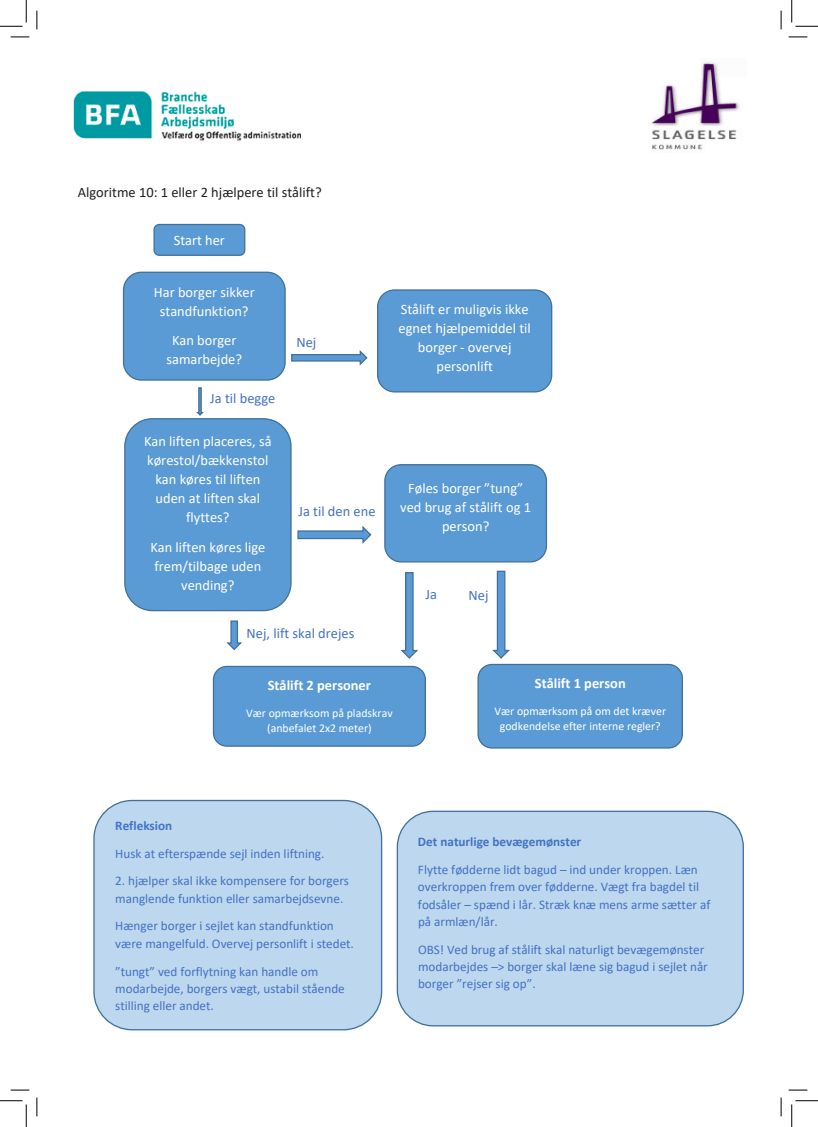
<style>
.page{position:relative;width:818px;height:1127px;background:#fff}
.page>*{position:absolute;margin:0;border:0;box-sizing:border-box;transform-origin:0 0}
.t1{font:14.38px/19px "Calibri";color:#fff;text-align:center}
.t2{font:14.38px "Calibri";color:#4472c4}
.t3{font:14.38px "Calibri";color:#231f20}
.t4{font:700 14.38px "Calibri";color:#fff}
.t5{font:13.12px/17.2px "Calibri";color:#4472c4}
.t6{font:11.88px/15.5px "Calibri";color:#fff;text-align:center}
.s1{font-weight:700}
</style>
<div class="page">
<img style="left:651px;top:62px;width:89px;height:88px">
<img style="left:73px;top:91px;width:228px;height:50px">
<div style="left:153px;top:224px;width:92px;height:32px;background:#5b9bd5;border:1px solid #41719c;border-radius:5px"></div>
<div style="left:124px;top:418px;width:168px;height:193px;background:#5b9bd5;border:1px solid #41719c;border-radius:28px"></div>
<div style="left:123px;top:271px;width:163px;height:109px;background:#5b9bd5;border:1px solid #41719c;border-radius:18px"></div>
<div style="left:93px;top:799px;width:289px;height:231px;background:#bdd7ee;border:1px solid #41719c;border-radius:38px"></div>
<div style="left:397px;top:810px;width:347px;height:216px;background:#bdd7ee;border:1px solid #41719c;border-radius:36px"></div>
<svg style="left:196px;top:387px;width:8px;height:29px"></svg>
<svg style="left:297px;top:526px;width:75px;height:18px"></svg>
<svg style="left:291px;top:350px;width:77px;height:16px"></svg>
<img style="left:290px;top:501px;width:2px;height:23px">
<svg style="left:226px;top:620px;width:16px;height:31px"></svg>
<div style="left:477px;top:663px;width:206px;height:85px;background:#5b9bd5;border:1px solid #41719c;border-radius:14px"></div>
<div style="left:377px;top:289px;width:175px;height:103px;background:#5b9bd5;border:1px solid #41719c;border-radius:17px"></div>
<svg style="left:400px;top:572px;width:18px;height:87px"></svg>
<div style="left:213px;top:665px;width:213px;height:81px;background:#5b9bd5;border:1px solid #41719c;border-radius:13px"></div>
<div style="left:384px;top:464px;width:163px;height:98px;background:#5b9bd5;border:1px solid #41719c;border-radius:16px"></div>
<img style="left:416px;top:584px;width:2px;height:23px">
<svg style="left:492px;top:570px;width:18px;height:89px"></svg>
<svg style="left:11px;top:36px;width:18px;height:2px"></svg>
<svg style="left:788px;top:36px;width:19px;height:2px"></svg>
<svg style="left:11px;top:1089px;width:18px;height:1px"></svg>
<svg style="left:788px;top:1089px;width:19px;height:1px"></svg>
<svg style="left:36px;top:11px;width:2px;height:18px"></svg>
<svg style="left:36px;top:1097px;width:2px;height:18px"></svg>
<svg style="left:780px;top:11px;width:2px;height:18px"></svg>
<svg style="left:780px;top:1097px;width:2px;height:18px"></svg>
<svg style="left:0;top:0;width:27px;height:27px"></svg>
<svg style="left:0;top:1100px;width:27px;height:26px"></svg>
<svg style="left:791px;top:0;width:27px;height:27px"></svg>
<svg style="left:791px;top:1100px;width:27px;height:26px"></svg>
<p class="t3" style="left:78px;top:182px;width:245px">Algoritme 10: 1 eller 2 hjælpere til stålift?</p>
<p class="t1" style="left:174px;top:230px;width:53px">Start her</p>
<p class="t1" style="left:154px;top:282px;width:102px">Har borger sikker standfunktion?</p>
<p class="t1" style="left:166px;top:330px;width:77px">Kan borger samarbejde?</p>
<p class="t2" style="left:210px;top:388px;width:66px">Ja til begge</p>
<p class="t1" style="left:144px;top:431px;width:129px">Kan liften placeres, så kørestol/bækkenstol kan køres til liften uden at liften skal flyttes?</p>
<p class="t1" style="left:150px;top:537px;width:117px">Kan liften køres lige frem/tilbage uden vending?</p>
<p class="t2" style="left:296px;top:332px;width:21px">Nej</p>
<p class="t2" style="left:298px;top:500px;width:79px">Ja til den ene</p>
<p class="t2" style="left:247px;top:623px;width:109px">Nej, lift skal drejes</p>
<p class="t1" style="left:398px;top:299px;width:134px">Stålift er muligvis ikke egnet hjælpemiddel til borger - overvej personlift</p>
<p class="t1" style="left:400px;top:478px;width:132px">Føles borger ”tung” ved brug af stålift og 1 person?</p>
<p class="t1" style="left:418px;top:479px;width:13px">Ja</p>
<p class="t2" style="left:425px;top:584px;width:13px">Ja</p>
<p class="t2" style="left:468px;top:585px;width:21px">Nej</p>
<p class="t4" style="left:268px;top:674px;width:105px">Stålift 2 personer</p>
<p class="t6" style="left:246px;top:704px;width:148px">Vær opmærksom på pladskrav (anbefalet 2x2 meter)</p>
<p class="t4" style="left:535px;top:672px;width:92px">Stålift 1 person</p>
<p class="t6" style="left:494px;top:702px;width:173px">Vær opmærksom på om det kræver godkendelse efter interne regler?</p>
<p class="t5" style="left:115px;top:810px;width:211px;line-height:27.8px"><span class="s1">Refleksion<br></span>Husk at efterspænde sejl inden liftning.</p>
<p class="t5" style="left:115px;top:871px;width:235px">2. hjælper skal ikke kompensere for borgers manglende funktion eller samarbejdsevne.</p>
<p class="t5" style="left:115px;top:916px;width:240px">Hænger borger i sejlet kan standfunktion være mangelfuld. Overvej personlift i stedet.</p>
<p class="t5" style="left:115px;top:962px;width:231px">”tungt” ved forflytning kan handle om modarbejde, borgers vægt, ustabil stående stilling eller andet.</p>
<p class="t5" style="left:418px;top:827px;width:281px;line-height:27.9px"><span class="s1">Det naturlige bevægemønster<br></span>Flytte fødderne lidt bagud – ind under kroppen. Læn</p>
<p class="t5" style="left:418px;top:877px;width:294px">overkroppen frem over fødderne. Vægt fra bagdel til fodsåler – spænd i lår. Stræk knæ mens arme sætter af på armlæn/lår.</p>
<p class="t5" style="left:418px;top:940px;width:291px">OBS! Ved brug af stålift skal naturligt bevægemønster modarbejdes –&gt; borger skal læne sig bagud i sejlet når borger ”rejser sig op”.</p>
</div>
